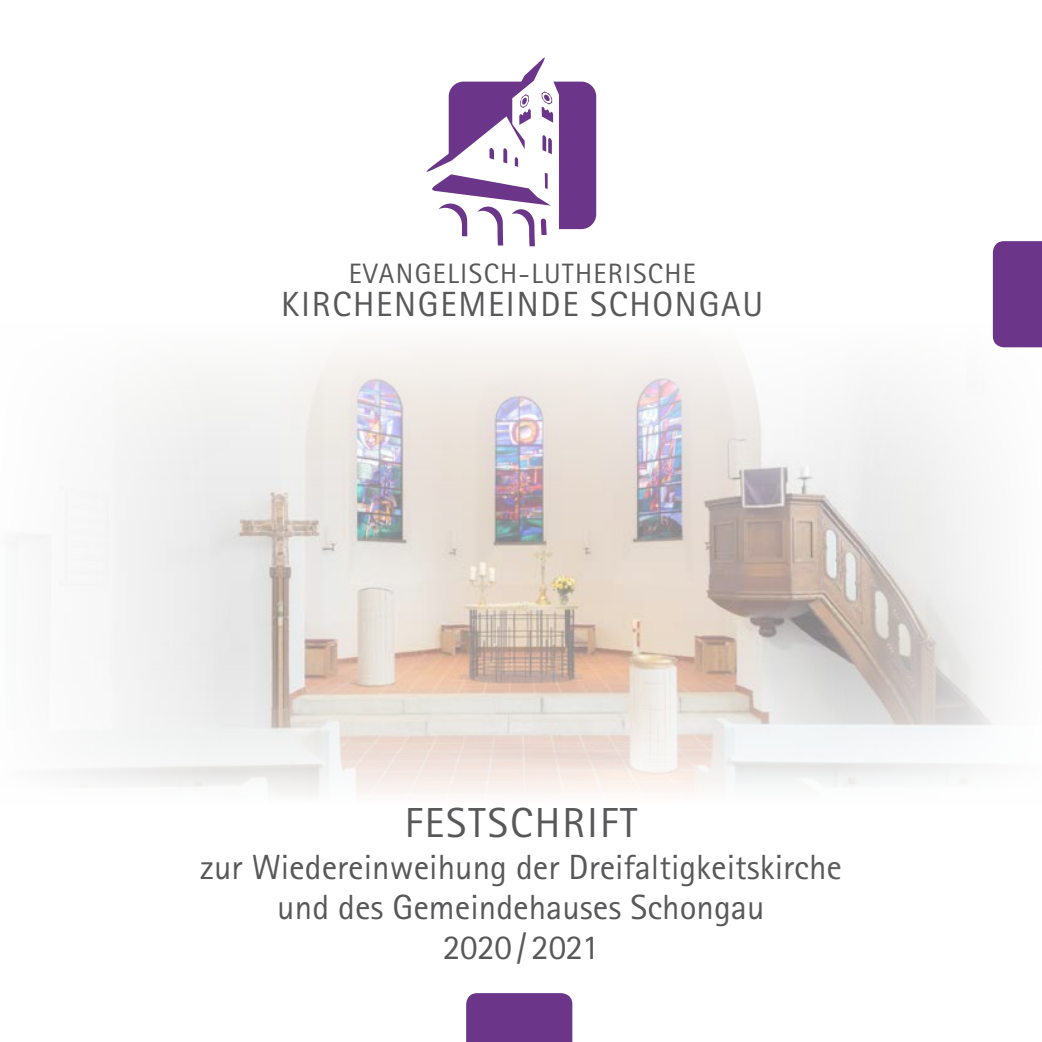
<style>
.page{position:relative;width:1042px;height:1042px;background:#fff}
.page>*{position:absolute;margin:0;border:0;box-sizing:border-box;transform-origin:0 0}
.t1{font:42px "Rotis Sans Serif";letter-spacing:.05em;color:#58585a}
.t2{font:35px/40.2px "Rotis Sans Serif";color:#58585a;text-align:center}
.t3{font:35px "Rotis Sans Serif";letter-spacing:.05em;color:#58585a}
.t4{font:28px "Rotis Sans Serif";letter-spacing:.05em;color:#58585a}
</style>
<div class="page">
<img style="left:216px;top:345px;width:610px;height:449px">
<svg style="left:426px;top:57px;width:170px;height:189px"></svg>
<div style="left:466px;top:993px;width:106px;height:49px;background:#6b368a"></div>
<svg style="left:826px;top:251px;width:216px;height:536px;fill:#f5f5f5"></svg>
<div style="left:993px;top:241px;width:49px;height:106px;background:#6b368a"></div>
<p class="t4" style="left:349px;top:257px;width:349px">EVANGELISCH-LUTHERISCHE</p>
<p class="t3" style="left:281px;top:284px;width:483px">KIRCHENGEMEINDE SCHONGAU</p>
<p class="t1" style="left:405px;top:797px;width:234px">FESTSCHRIFT</p>
<p class="t2" style="left:200px;top:846px;width:644px">zur Wiedereinweihung der Dreifaltigkeitskirche und des Gemeindehauses Schongau<br>2020 / 2021</p>
</div>
